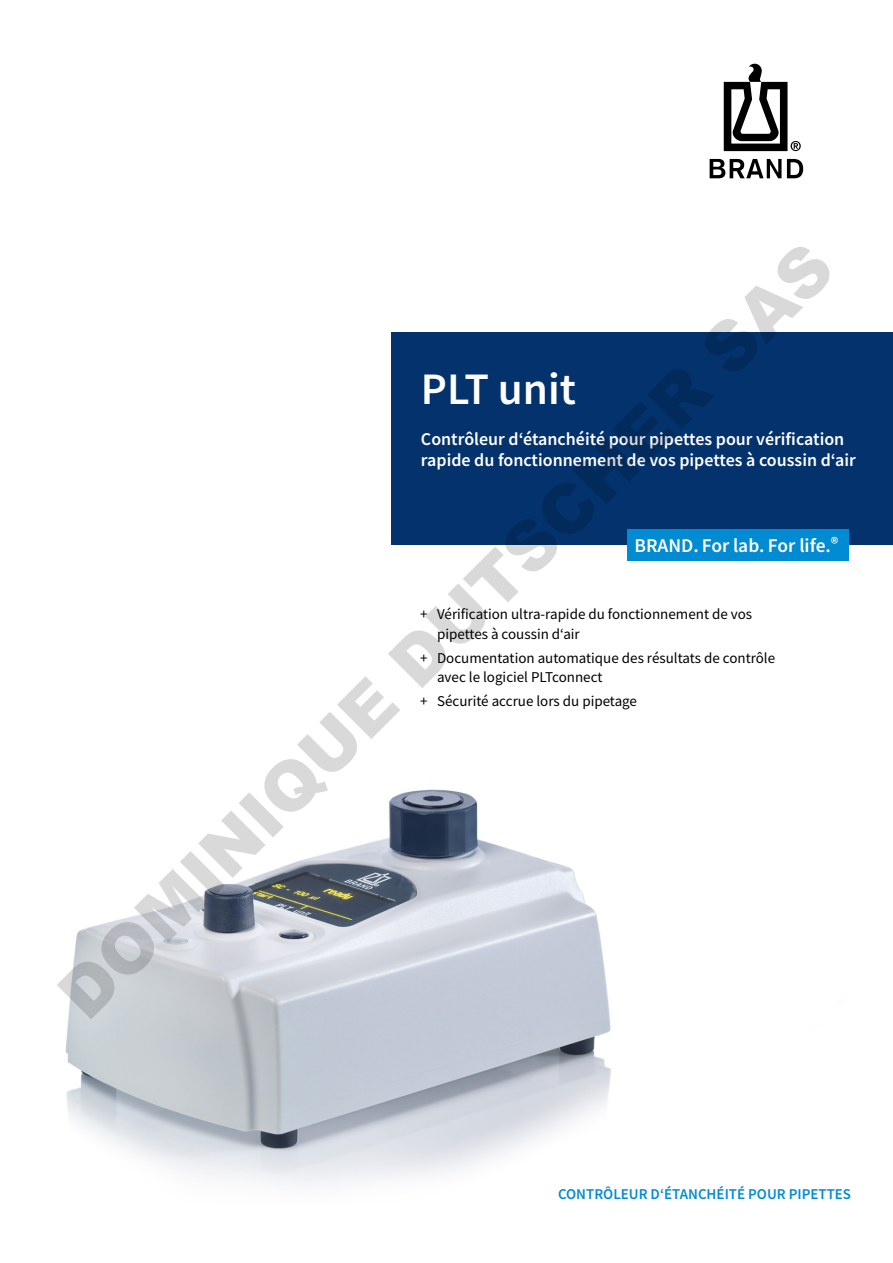
<style>
.page{position:relative;width:893px;height:1263px;background:#fff}
.page>*{position:absolute;margin:0;border:0;box-sizing:border-box;transform-origin:0 0}
.t1{font:900 67.95px "Arial";color:rgb(0 0 0/.15)}
.t2{font:600 45px "Source Sans Pro";color:#fff}
.t3{font:600 19.5px "Source Sans Pro";color:#fff}
.t4{font:600 18px/21.6px "Source Sans Pro";color:#fff}
.t5{font:15px/19.5px "Source Sans Pro";color:#000}
.t6{font:600 15px "Source Sans Pro";color:#008bd2}
.s1{font-size:17.1px}
</style>
<div class="page">
<svg style="left:787px;top:159px;width:16px;height:19px"></svg>
<svg style="left:710px;top:159px;width:71px;height:19px"></svg>
<svg style="left:724px;top:64px;width:77px;height:87px"></svg>
<img style="left:65px;top:789px;width:546px;height:396px">
<div style="left:391px;top:332px;width:502px;height:213px;background:#03326c"></div>
<div style="left:627px;top:530px;width:221px;height:31px;background:#008bd2"></div>
<h1 class="t1" style="left:35px;top:971px;width:1063px;rotate:-45deg">DOMINIQUE DUTSCHER SAS</h1>
<h2 class="t2" style="left:421px;top:360px;width:157px">PLT unit</h2>
<p class="t4" style="left:421px;top:428px;width:436px">Contrôleur d‘étanchéité pour pipettes pour vérification rapide du fonctionnement de vos pipettes à coussin d‘air</p>
<h3 class="t3" style="left:634px;top:532px;width:206px">BRAND. For lab. For life.<span class="s1">®</span></h3>
<p class="t5" style="left:437px;top:605px;width:317px;text-indent:-17px">+ Vérification ultra-rapide du fonctionnement de vos pipettes à coussin d‘air</p>
<p class="t5" style="left:437px;top:648px;width:340px;text-indent:-17px">+ Documentation automatique des résultats de contrôle avec le logiciel PLTconnect</p>
<p class="t5" style="left:420px;top:691px;width:218px">+ Sécurité accrue lors du pipetage</p>
<p class="t6" style="left:558px;top:1184px;width:295px">CONTRÔLEUR D‘ÉTANCHÉITÉ POUR PIPETTES</p>
</div>
